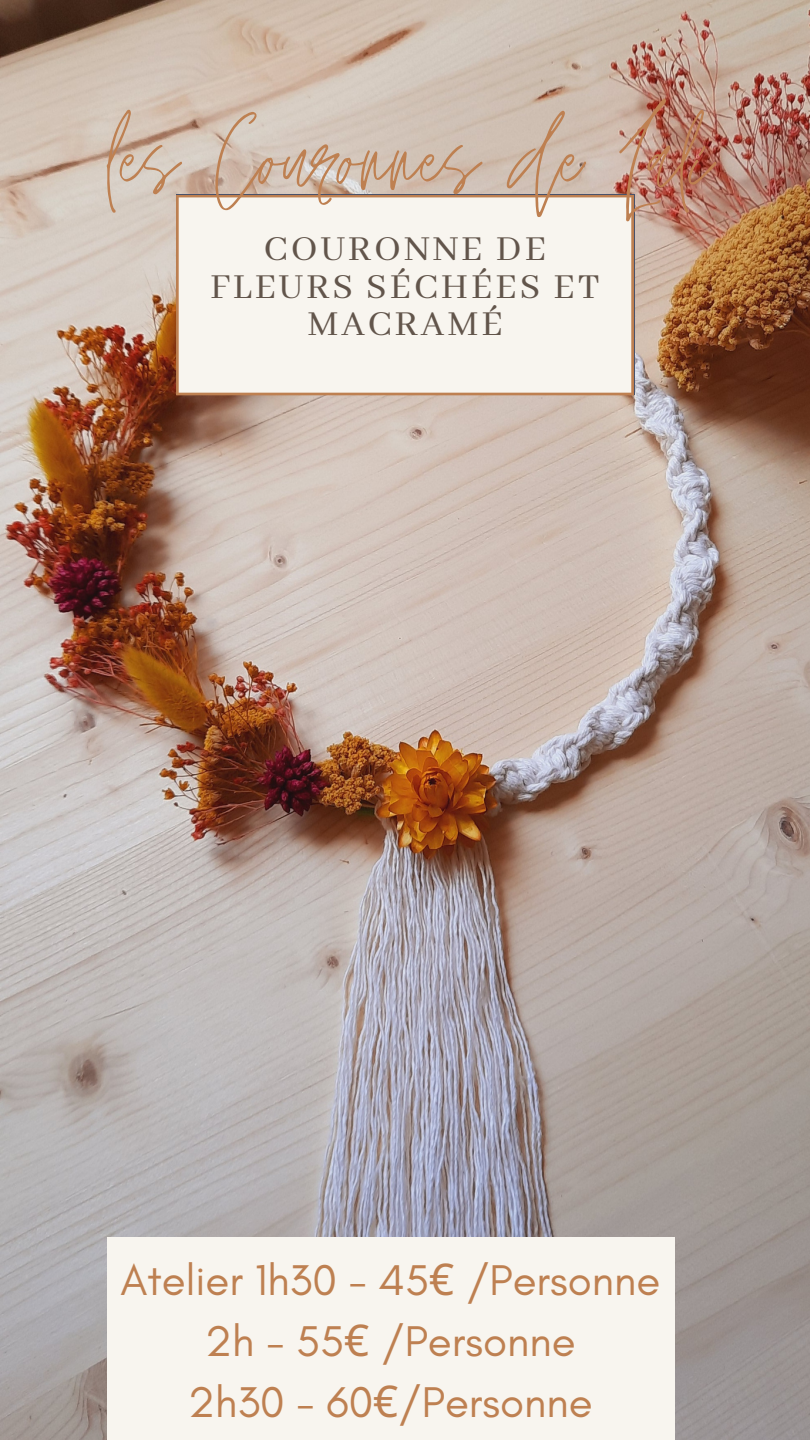
<style>
.page{position:relative;width:810px;height:1440px;background:#fff}
.page>*{position:absolute;margin:0;border:0;box-sizing:border-box;transform-origin:0 0}
.t1{font:146.9px "Jonathan";color:#be8051}
.t2{font:43.8px/60.8px "Glacial Indifference";color:#be8051;text-align:center}
.t3{font:39.2px/37.6px "Abhaya Libre";letter-spacing:.075em;color:#62554b;text-align:center}
.s1{font-family:"Noto Sans"}
</style>
<div class="page">
<img style="left:0;top:0;width:810px;height:1440px">
<div style="left:176px;top:195px;width:458px;height:200px;background:#f8f5ef"></div>
<div style="left:107px;top:1238px;width:567px;height:202px;background:#f8f5ef"></div>
<h1 class="t1" style="left:107px;top:77px;width:608px">les Couronnes de Lali</h1>
<p class="t3" style="left:210px;top:232px;width:391px">COURONNE DE<br>FLEURS SÉCHÉES ET<br>MACRAMÉ</p>
<p class="t2" style="left:121px;top:1249px;width:541px">Atelier 1h30 - 45<span class="s1">€</span> /Personne<br>2h - 55<span class="s1">€</span> /Personne<br>2h30 - 60<span class="s1">€</span>/Personne</p>
</div>
